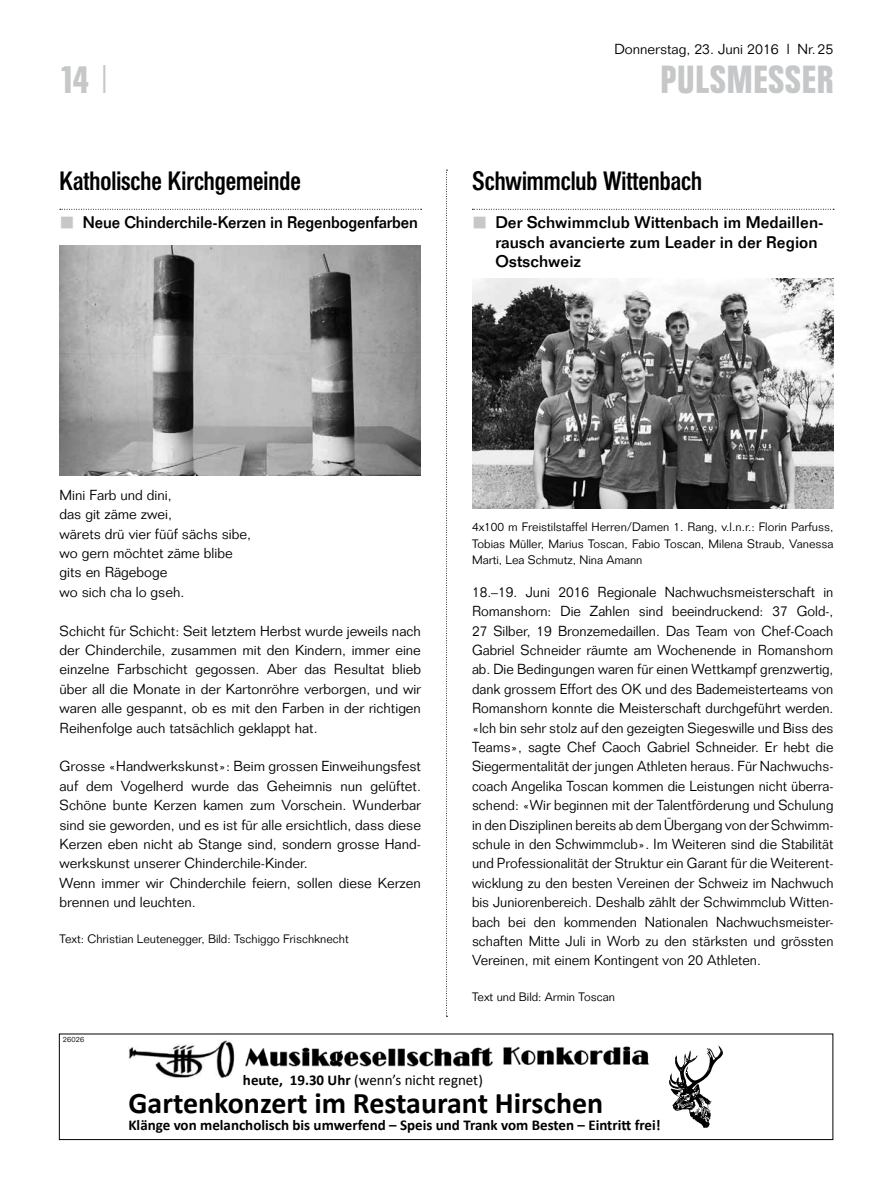
<style>
.page{position:relative;width:893px;height:1191px;background:#fff}
.page>*{position:absolute;margin:0;border:0;box-sizing:border-box;transform-origin:0 0}
.t1{font:700 39px "Folio Condensed BQ";letter-spacing:.03em;color:#c6c7c8}
.t2{font:700 30px "Calibri";color:#000}
.t3{font:500 26.25px "Folio Condensed BQ";color:#000}
.t4{font:500 16.5px/19.4px "Folio";color:#000}
.t5{font:500 16.5px "Folio";color:#000;scale:.96 1}
.t6{font:700 15px "Calibri";color:#000}
.t7{font:15px "Calibri";color:#000}
.t8{font:300 14.25px/19.4px "Folio";color:#000;text-align:justify}
.t9{font:300 12px/16.5px "Folio";color:#000;text-align:justify}
.t10{font:300 7.5px "Folio";letter-spacing:.02em;color:#000}
.s1{font-family:"Folio";font-weight:300}
.s2{font-weight:700}
</style>
<div class="page">
<svg style="left:446px;top:170px;width:1px;height:847px"></svg>
<svg style="left:472px;top:209px;width:362px;height:1px"></svg>
<img style="left:472px;top:279px;width:361px;height:229px">
<svg style="left:60px;top:209px;width:362px;height:1px"></svg>
<img style="left:60px;top:246px;width:361px;height:229px">
<div style="left:59px;top:1033px;width:774px;height:107px;border:1px solid #000"></div>
<img style="left:128px;top:1040px;width:365px;height:38px">
<img style="left:503px;top:1046px;width:146px;height:19px">
<div style="left:243px;top:1067px;width:522px;height:21px;background:#fff"></div>
<svg style="left:669px;top:1045px;width:54px;height:83px"></svg>
<p class="t1" style="left:60px;top:58px;width:51px">14 <span class="s1">|</span></p>
<p class="t3" style="left:60px;top:166px;width:243px">Katholische Kirchgemeinde</p>
<p class="t5" style="left:83px;top:213px;width:350px">Neue Chinderchile-Kerzen in Regenbogenfarben</p>
<p class="t8" style="left:614px;top:39px;width:221px">Donnerstag, 23. Juni 2016 l Nr.25</p>
<h1 class="t1" style="left:661px;top:58px;width:174px">PULSMESSER</h1>
<p class="t3" style="left:472px;top:166px;width:231px">Schwimmclub Wittenbach</p>
<p class="t4" style="left:495px;top:213px;width:330px">Der Schwimmclub Wittenbach im Medaillen&shy;rausch avancierte zum Leader in der Region<br>Ostschweiz</p>
<p class="t8" style="left:60px;top:485px;width:193px;text-align:left">Mini Farb und dini,<br>das git zäme zwei,<br>wärets drü vier füüf sächs sibe, wo gern möchtet zäme blibe gits en Rägeboge<br>wo sich cha lo gseh.</p>
<p class="t8" style="left:60px;top:621px;width:363px">Schicht für Schicht: Seit letztem Herbst wurde jeweils nach der Chinderchile, zusammen mit den Kindern, immer eine einzelne Farbschicht gegossen. Aber das Resultat blieb über all die Monate in der Kartonröhre verborgen, und wir waren alle gespannt, ob es mit den Farben in der richtigen Reihenfolge auch tatsächlich geklappt hat.</p>
<p class="t8" style="left:60px;top:757px;width:363px;text-align:left">Grosse «Handwerkskunst»: Beim grossen Einweihungsfest auf dem Vogelherd wurde das Geheimnis nun gelüftet.<br>Schöne bunte Kerzen kamen zum Vorschein. Wunderbar sind sie geworden, und es ist für alle ersichtlich, dass diese Kerzen eben nicht ab Stange sind, sondern grosse Hand&shy;werkskunst unserer Chinderchile-Kinder.<br>Wenn immer wir Chinderchile feiern, sollen diese Kerzen brennen und leuchten.</p>
<p class="t9" style="left:60px;top:930px;width:291px">Text: Christian Leutenegger, Bild: Tschiggo Frischknecht</p>
<p class="t10" style="left:63px;top:1034px;width:23px">26026</p>
<p class="t9" style="left:472px;top:519px;width:363px">4x100 m Freistilstaffel Herren/Damen 1. Rang, v.l.n.r.: Florin Parfuss, Tobias Müller, Marius Toscan, Fabio Toscan, Milena Straub, Vanessa Marti, Lea Schmutz, Nina Amann</p>
<p class="t8" style="left:472px;top:582px;width:363px">18.–19. Juni 2016 Regionale Nachwuchsmeisterschaft in Romanshorn: Die Zahlen sind beeindruckend: 37 Gold-, 27 Silber, 19 Bronzemedaillen. Das Team von Chef-Coach Gabriel Schneider räumte am Wochenende in Romanshorn ab. Die Bedingungen waren für einen Wettkampf grenzwertig, dank grossem Effort des OK und des Bademeisterteams von Romanshorn konnte die Meisterschaft durchgeführt werden. «lch bin sehr stolz auf den gezeigten Siegeswille und Biss des Teams», sagte Chef Caoch Gabriel Schneider. Er hebt die Siegermentalität der jungen Athleten heraus. Für Nachwuchs&shy;coach Angelika Toscan kommen die Leistungen nicht überra&shy;schend: «Wir beginnen mit der Talentförderung und Schulung in den Disziplinen bereits ab dem Übergang von der Schwimm&shy;schule in den Schwimmclub». Im Weiteren sind die Stabilität und Professionalität der Struktur ein Garant für die Weiterent&shy;wicklung zu den besten Vereinen der Schweiz im Nachwuch bis Juniorenbereich. Deshalb zählt der Schwimmclub Witten&shy;bach bei den kommenden Nationalen Nachwuchsmeister&shy;schaften Mitte Juli in Worb zu den stärksten und grössten Vereinen, mit einem Kontingent von 20 Athleten.</p>
<p class="t9" style="left:472px;top:988px;width:144px">Text und Bild: Armin Toscan</p>
<p class="t7" style="left:243px;top:1071px;width:241px"><span class="s2">heute, 19.30 Uhr</span> (wenn’s nicht regnet)</p>
<p class="t2" style="left:128px;top:1084px;width:476px">Gartenkonzert im Restaurant Hirschen</p>
<p class="t6" style="left:128px;top:1115px;width:534px">Klänge von melancholisch bis umwerfend – Speis und Trank vom Besten – Eintritt frei!</p>
</div>
